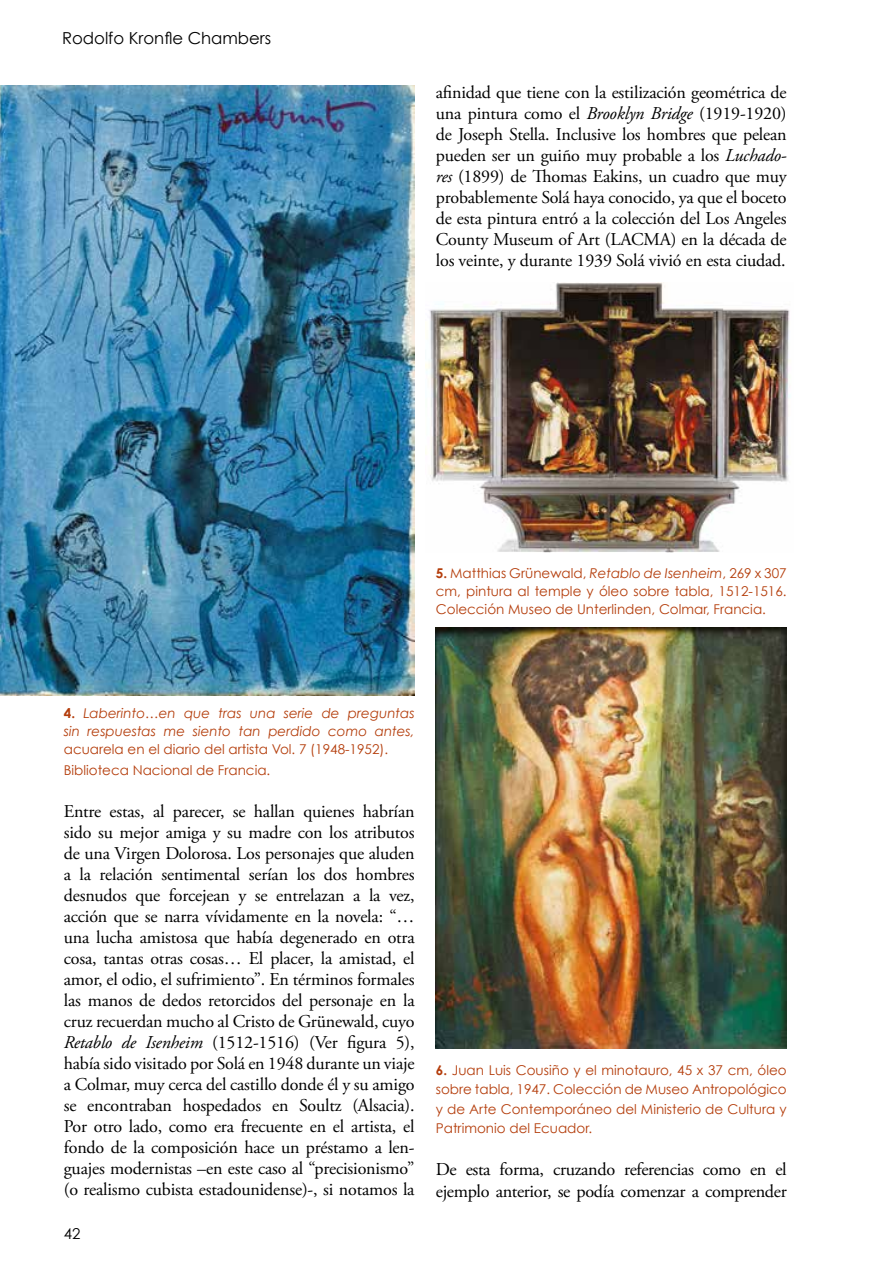
<style>
.page{position:relative;width:893px;height:1263px;background:#fff}
.page>*{position:absolute;margin:0;border:0;box-sizing:border-box;transform-origin:0 0}
.t1{font:18.15px/21.1px "Adobe Garamond Pro";letter-spacing:-.02em;color:#000}
.t2{font:18px/21px "Adobe Garamond Pro";letter-spacing:-.01em;color:#000;text-align:justify}
.t3{font:16.5px "Century Gothic";color:#000}
.t4{font:15px "Century Gothic";color:#000}
.t5{font:13.5px/19.5px "Century Gothic";color:#b43d0b;text-align:justify}
.t6{font:italic 13.5px/18px "Century Gothic";color:#b43d0b}
.s1{font-style:italic}
.s2{font-weight:700}
.s3{font-weight:700;font-style:normal}
</style>
<div class="page">
<img style="left:0;top:85px;width:415px;height:610px">
<img style="left:426px;top:282px;width:364px;height:270px">
<img style="left:436px;top:628px;width:351px;height:421px">
<p class="t3" style="left:62px;top:28px;width:211px">Rodolfo Kronfle Chambers</p>
<p class="t2" style="left:436px;top:83px;width:352px">afinidad que tiene con la estilización geométrica de una pintura como el <span class="s1">Brooklyn Bridge</span> (1919-1920) de Joseph Stella. Inclusive los hombres que pelean pueden ser un guiño muy probable a los <span class="s1">Luchado&shy;res</span> (1899) de Thomas Eakins, un cuadro que muy probablemente Solá haya conocido, ya que el boceto de esta pintura entró a la colección del Los Angeles County Museum of Art (LACMA) en la década de los veinte, y durante 1939 Solá vivió en esta ciudad.</p>
<p class="t5" style="left:436px;top:564px;width:352px;line-height:18px"><span class="s2">5.</span> Matthias Grünewald, <span class="s1">Retablo de Isenheim</span>, 269 x 307 cm, pintura al temple y óleo sobre tabla, 1512-1516.<br>Colección Museo de Unterlinden, Colmar, Francia.</p>
<p class="t6" style="left:64px;top:704px;width:352px"><span class="s3">4.</span> Laberinto…en que tras una serie de preguntas sin respuestas me siento tan perdido como antes,</p>
<p class="t5" style="left:64px;top:738px;width:326px;line-height:21px">acuarela en el diario del artista Vol. 7 (1948-1952).<br>Biblioteca Nacional de Francia.</p>
<p class="t2" style="left:64px;top:801px;width:352px">Entre estas, al parecer, se hallan quienes habrían sido su mejor amiga y su madre con los atributos de una Virgen Dolorosa. Los personajes que aluden a la relación sentimental serían los dos hombres desnudos que forcejean y se entrelazan a la vez, acción que se narra vívidamente en la novela: “… una lucha amistosa que había degenerado en otra cosa, tantas otras cosas… El placer, la amistad, el amor, el odio, el sufrimiento”. En términos formales las manos de dedos retorcidos del personaje en la cruz recuerdan mucho al Cristo de Grünewald, cuyo <span class="s1">Retablo de Isenheim</span> (1512-1516) (Ver figura 5), había sido visitado por Solá en 1948 durante un viaje a Colmar, muy cerca del castillo donde él y su amigo se encontraban hospedados en Soultz (Alsacia).<br>Por otro lado, como era frecuente en el artista, el fondo de la composición hace un préstamo a len&shy;guajes modernistas –en este caso al “precisionismo” (o realismo cubista estadounidense)-, si notamos la</p>
<p class="t4" style="left:64px;top:1224px;width:18px">42</p>
<p class="t5" style="left:436px;top:1060px;width:352px"><span class="s2">6.</span> Juan Luis Cousiño y el minotauro, 45 x 37 cm, óleo sobre tabla, 1947. Colección de Museo Antropológico y de Arte Contemporáneo del Ministerio de Cultura y Patrimonio del Ecuador.</p>
<p class="t1" style="left:436px;top:1160px;width:352px">De esta forma, cruzando referencias como en el ejemplo anterior, se podía comenzar a comprender</p>
</div>
